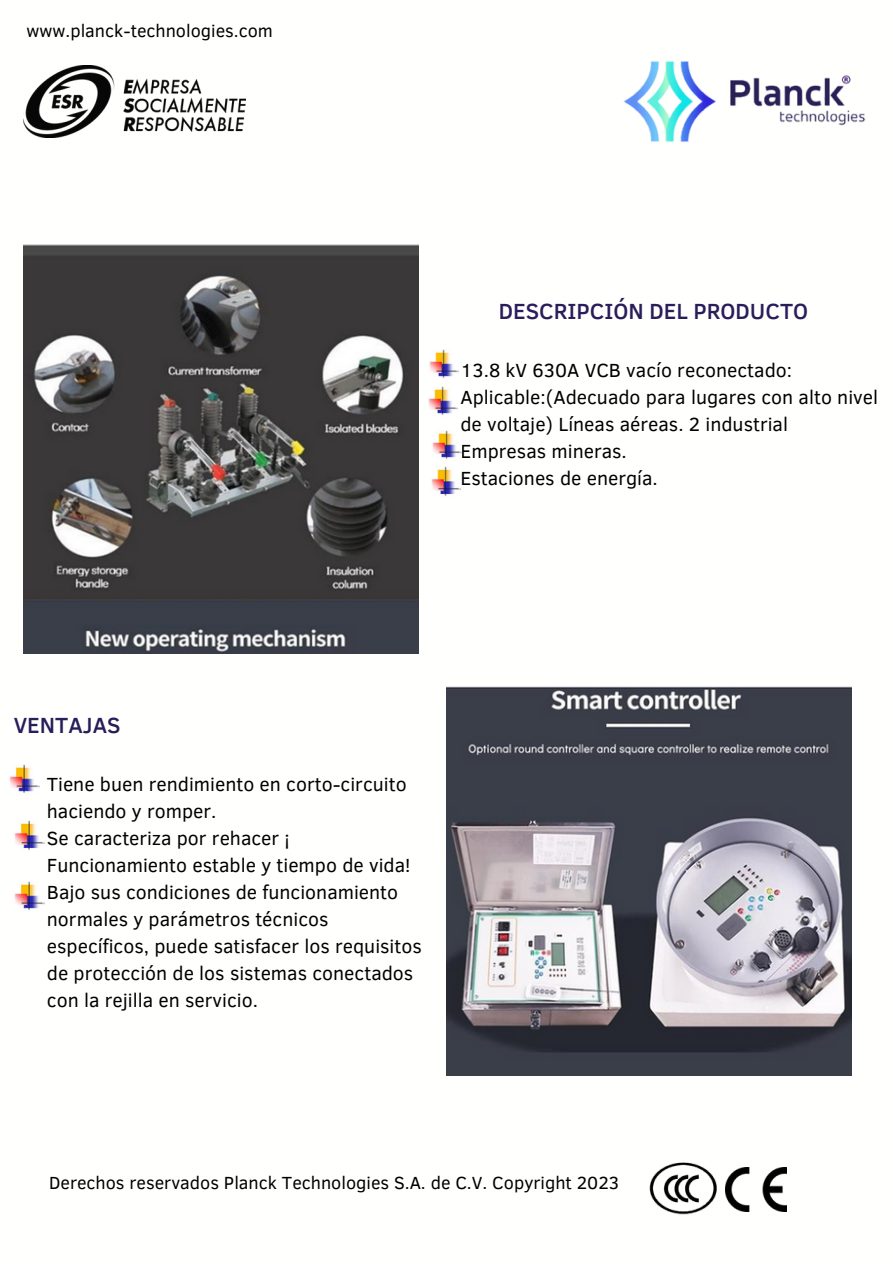
<style>
.page{position:relative;width:893px;height:1264px;background:#fff}
.page>*{position:absolute;margin:0;border:0;box-sizing:border-box;transform-origin:0 0}
.t1{font:500 22.5px "Clear Sans";color:#291d5a}
.t2{font:19.5px/27px "Clear Sans";color:#000}
.t3{font:18px "Clear Sans";color:#000}
</style>
<div class="page">
<img style="left:24px;top:244px;width:394px;height:409px">
<img style="left:446px;top:686px;width:405px;height:389px">
<img style="left:24px;top:65px;width:221px;height:72px">
<img style="left:623px;top:61px;width:243px;height:81px">
<img style="left:649px;top:1162px;width:68px;height:53px">
<img style="left:725px;top:1167px;width:61px;height:44px">
<img style="left:429px;top:349px;width:30px;height:29px">
<img style="left:428px;top:386px;width:29px;height:29px">
<img style="left:432px;top:430px;width:30px;height:29px">
<img style="left:431px;top:466px;width:29px;height:30px">
<img style="left:9px;top:764px;width:30px;height:29px">
<img style="left:14px;top:820px;width:30px;height:30px">
<img style="left:14px;top:881px;width:30px;height:29px">
<p class="t3" style="left:27px;top:17px;width:248px">www.planck-technologies.com</p>
<p class="t1" style="left:498px;top:294px;width:311px">DESCRIPCIÓN DEL PRODUCTO</p>
<p class="t2" style="left:460px;top:356px;width:333px">13.8 kV 630A VCB vacío reconectado:</p>
<p class="t2" style="left:460px;top:382px;width:419px">Aplicable:(Adecuado para lugares con alto nivel de voltaje) Líneas aéreas. 2 industrial</p>
<p class="t2" style="left:460px;top:436px;width:168px">Empresas mineras.</p>
<p class="t2" style="left:460px;top:463px;width:199px">Estaciones de energía.</p>
<p class="t1" style="left:14px;top:708px;width:108px">VENTAJAS</p>
<p class="t2" style="left:47px;top:769px;width:361px">Tiene buen rendimiento en corto-circuito haciendo y romper.</p>
<p class="t2" style="left:47px;top:823px;width:365px">Se caracteriza por rehacer ¡<br>Funcionamiento estable y tiempo de vida!</p>
<p class="t2" style="left:47px;top:877px;width:376px">Bajo sus condiciones de funcionamiento normales y parámetros técnicos específicos, puede satisfacer los requisitos de protección de los sistemas conectados con la rejilla en servicio.</p>
<p class="t3" style="left:49px;top:1169px;width:571px">Derechos reservados Planck Technologies S.A. de C.V. Copyright 2023</p>
</div>
